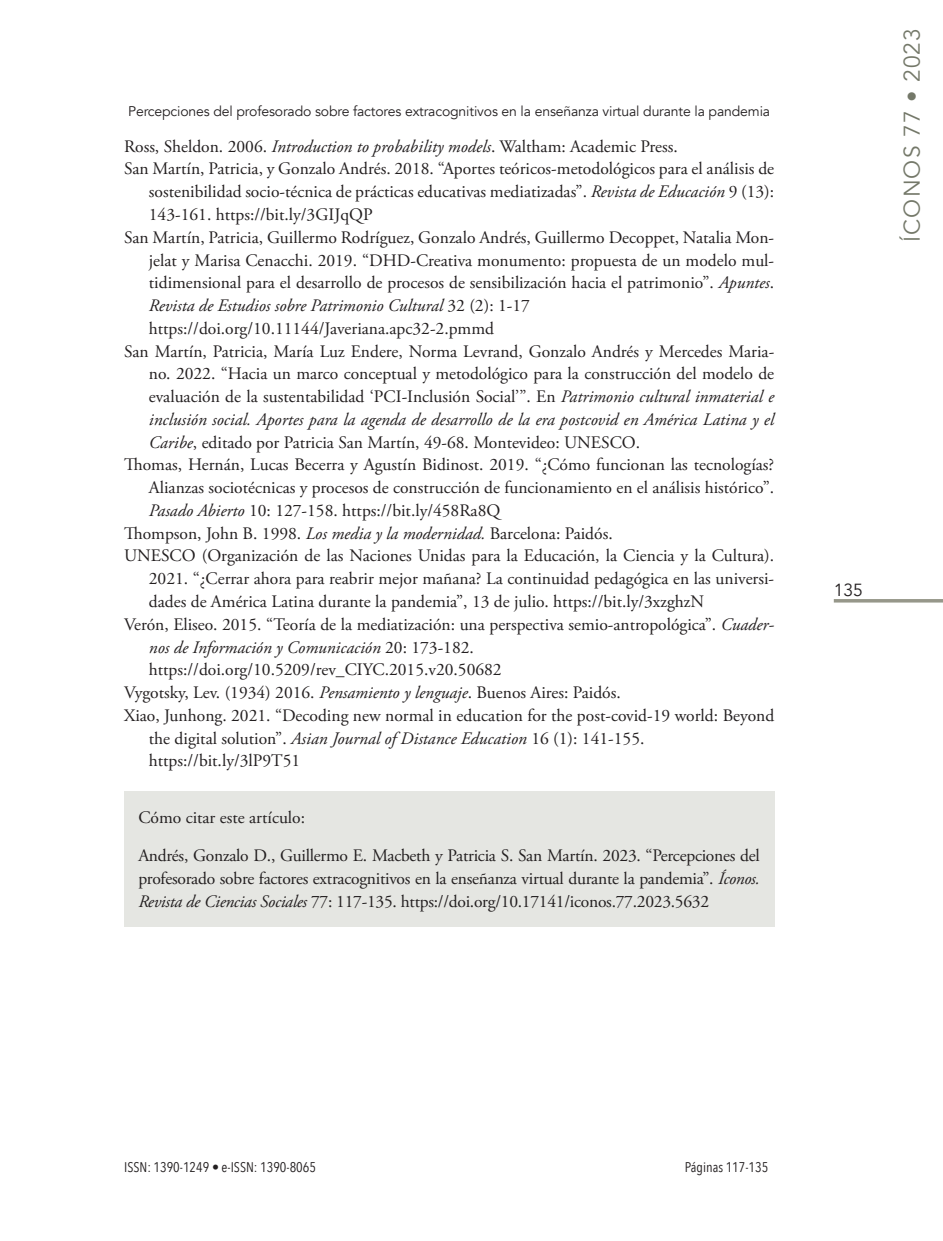
<style>
.page{position:relative;width:943px;height:1241px;background:#fff}
.page>*{position:absolute;margin:0;border:0;box-sizing:border-box;transform-origin:0 0}
.t1{font:22.75px "Avenir";letter-spacing:.05em;color:#747869}
.t2{font:17.5px/22.8px "Adobe Garamond Pro";color:#231f20;text-align:justify}
.t3{font:italic 17.5px "Adobe Garamond Pro";color:#231f20}
.t4{font:17.5px "Avenir";color:#231f20}
.t5{font:14px "Avenir";letter-spacing:-.01em;color:#231f20}
.t6{font:14px "Avenir Next Condensed";color:#231f20}
.s1{font-style:italic}
.s2{font-style:normal}
</style>
<div class="page">
<hr style="left:833px;top:599px;width:110px;height:3px;background:#96978a">
<div style="left:124px;top:791px;width:650px;height:135px;background:#e5e6e2"></div>
<p class="t5" style="left:128px;top:103px;width:643px">Percepciones del profesorado sobre factores extracognitivos en la enseñanza virtual durante la pandemia</p>
<p class="t2" style="left:124px;top:135px;width:555px">Ross, Sheldon. 2006. <span class="s1">Introduction to probability models</span>. Waltham: Academic Press.</p>
<p class="t2" style="left:124px;top:158px;width:651px">San Martín, Patricia, y Gonzalo Andrés. 2018. “Aportes teóricos-metodológicos para el análisis de</p>
<p class="t2" style="left:149px;top:181px;width:626px">sostenibilidad socio-técnica de prácticas educativas mediatizadas”. <span class="s1">Revista de Educación</span> 9 (13):</p>
<p class="t2" style="left:149px;top:204px;width:225px">143-161. https://bit.ly/3GIJqQP</p>
<p class="t2" style="left:124px;top:226px;width:651px">San Martín, Patricia, Guillermo Rodríguez, Gonzalo Andrés, Guillermo Decoppet, Natalia Mon-</p>
<p class="t2" style="left:149px;top:249px;width:627px">jelat y Marisa Cenacchi. 2019. “DHD-Creativa monumento: propuesta de un modelo mul-</p>
<p class="t2" style="left:149px;top:272px;width:627px">tidimensional para el desarrollo de procesos de sensibilización hacia el patrimonio”. <span class="s1">Apuntes</span>.</p>
<p class="t3" style="left:149px;top:295px;width:382px">Revista de Estudios sobre Patrimonio Cultural <span class="s2">32 (2): 1-17</span></p>
<p class="t2" style="left:149px;top:317px;width:347px">https://doi.org/10.11144/Javeriana.apc32-2.pmmd</p>
<p class="t2" style="left:124px;top:340px;width:651px">San Martín, Patricia, María Luz Endere, Norma Levrand, Gonzalo Andrés y Mercedes Maria-</p>
<p class="t2" style="left:149px;top:363px;width:627px">no. 2022. “Hacia un marco conceptual y metodológico para la construcción del modelo de</p>
<p class="t2" style="left:149px;top:386px;width:627px">evaluación de la sustentabilidad ‘PCI-Inclusión Social’”. En <span class="s1">Patrimonio cultural inmaterial e</span></p>
<p class="t3" style="left:149px;top:409px;width:627px">inclusión social. Aportes para la agenda de desarrollo de la era postcovid en América Latina y el</p>
<p class="t2" style="left:149px;top:431px;width:493px"><span class="s1">Caribe</span>, editado por Patricia San Martín, 49-68. Montevideo: UNESCO.</p>
<p class="t2" style="left:124px;top:454px;width:651px">Thomas, Hernán, Lucas Becerra y Agustín Bidinost. 2019. “¿Cómo funcionan las tecnologías?</p>
<p class="t2" style="left:149px;top:477px;width:626px">Alianzas sociotécnicas y procesos de construcción de funcionamiento en el análisis histórico”.</p>
<p class="t2" style="left:149px;top:499px;width:353px"><span class="s1">Pasado Abierto</span> 10: 127-158. https://bit.ly/458Ra8Q</p>
<p class="t2" style="left:124px;top:522px;width:490px">Thompson, John B. 1998. <span class="s1">Los media y la modernidad.</span> Barcelona: Paidós.</p>
<p class="t2" style="left:124px;top:545px;width:651px">UNESCO (Organización de las Naciones Unidas para la Educación, la Ciencia y la Cultura).</p>
<p class="t2" style="left:149px;top:568px;width:626px">2021. “¿Cerrar ahora para reabrir mejor mañana? La continuidad pedagógica en las universi-</p>
<p class="t2" style="left:149px;top:590px;width:557px">dades de América Latina durante la pandemia”, 13 de julio. https://bit.ly/3xzghzN</p>
<p class="t2" style="left:124px;top:613px;width:651px">Verón, Eliseo. 2015. “Teoría de la mediatización: una perspectiva semio-antropológica”. <span class="s1">Cuader-</span></p>
<p class="t3" style="left:149px;top:636px;width:326px">nos de Información y Comunicación <span class="s2">20: 173-182.</span></p>
<p class="t2" style="left:149px;top:659px;width:354px">https://doi.org/10.5209/rev_CIYC.2015.v20.50682</p>
<p class="t2" style="left:124px;top:681px;width:498px">Vygotsky, Lev. (1934) 2016. <span class="s1">Pensamiento y lenguaje</span>. Buenos Aires: Paidós.</p>
<p class="t2" style="left:124px;top:704px;width:651px">Xiao, Junhong. 2021. “Decoding new normal in education for the post-covid-19 world: Beyond</p>
<p class="t2" style="left:149px;top:727px;width:497px">the digital solution”. <span class="s1">Asian Journal of Distance Education</span> 16 (1): 141-155.</p>
<p class="t2" style="left:149px;top:750px;width:153px">https://bit.ly/3lP9T51</p>
<p class="t2" style="left:138px;top:806px;width:168px">Cómo citar este artículo:</p>
<p class="t2" style="left:138px;top:844px;width:623px">Andrés, Gonzalo D., Guillermo E. Macbeth y Patricia S. San Martín. 2023. “Percepciones del profesorado sobre factores extracognitivos en la enseñanza virtual durante la pandemia”. <span class="s1">Íconos.<br>Revista de Ciencias Sociales</span> 77: 117-135. https://doi.org/10.17141/iconos.77.2023.5632</p>
<h1 class="t1" style="left:898px;top:242px;width:215px;rotate:-90deg">ÍCONOS 77 • 2023</h1>
<p class="t4" style="left:833px;top:579px;width:31px">135</p>
<p class="t6" style="left:124px;top:1154px;width:193px">ISSN: 1390-1249 • e-ISSN: 1390-8065</p>
<p class="t6" style="left:685px;top:1154px;width:85px">Páginas 117-135</p>
</div>
